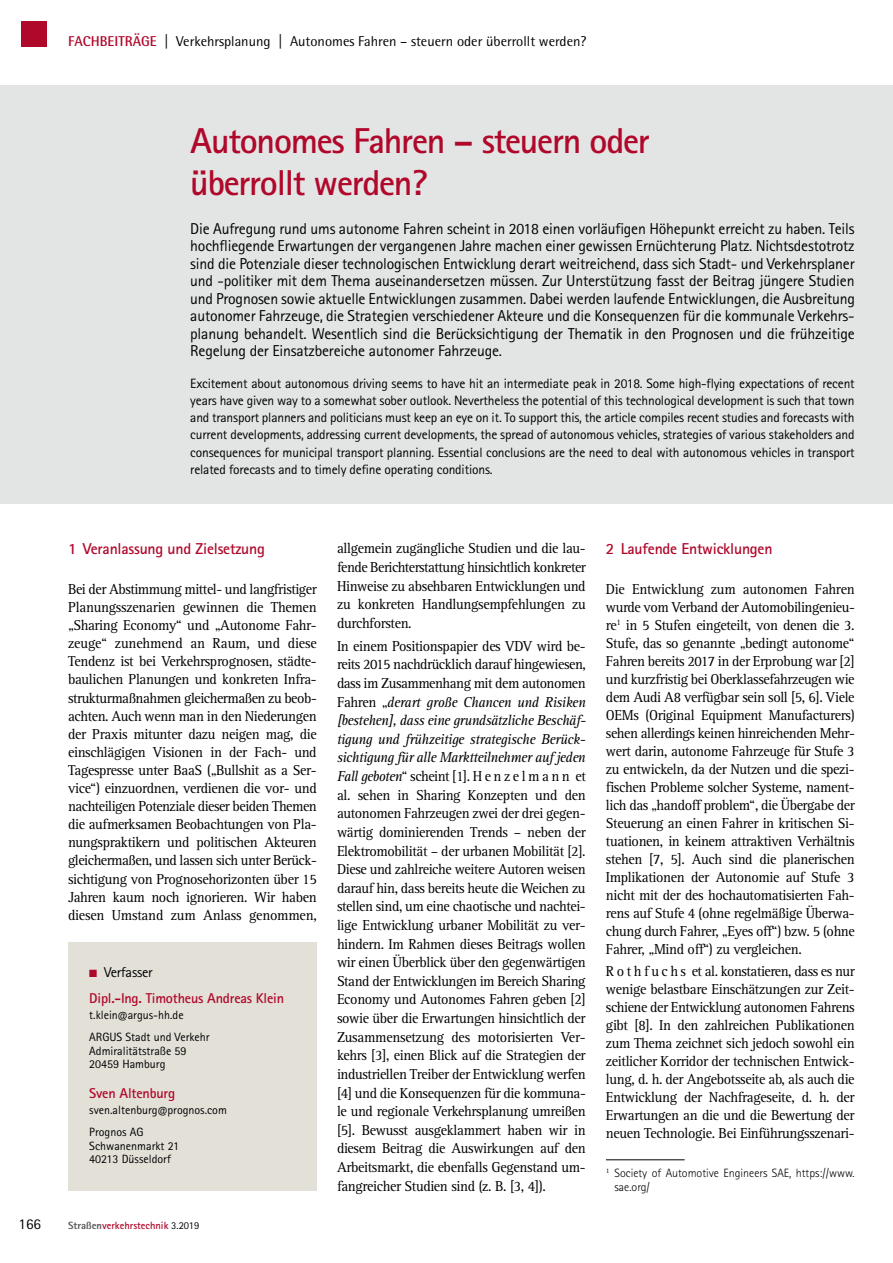
<style>
.page{position:relative;width:893px;height:1263px;background:#fff}
.page>*{position:absolute;margin:0;border:0;box-sizing:border-box;transform-origin:0 0}
.t1{font:700 36px/42px "Rotis Sans Serif W1 G";letter-spacing:-.035em;color:#b0082b}
.t2{font:15.75px/17.5px "Rotis Sans Serif W1 G";letter-spacing:-.015em;color:#000;text-align:justify}
.t3{font:700 15.75px "Rotis Sans Serif W1 G";letter-spacing:-.015em;color:#b0082b}
.t4{font:15px "Rotis Sans Serif W1 G";color:#000}
.t5{font:14.85px/18.6px "Rotis Serif W1 G";letter-spacing:-.025em;color:#000;text-align:justify;scale:.96 1}
.t6{font:14.25px "Rotis Semi Sans W1 G";color:#000}
.t7{font:700 14.25px/26.1px "Rotis Sans Serif W1 G";letter-spacing:-.015em;color:#b0082b}
.t8{font:13.5px/17.2px "Rotis Sans Serif W1 G";letter-spacing:-.015em;color:#000;text-align:justify}
.t9{font:12px/22px "Rotis Sans Serif W1 G";color:#000}
.t10{font:300 12px/13.5px "Rotis Sans Serif W1 G";color:#000}
.t11{font:700 10.5px "Rotis Sans Serif W1 G";color:#b0082b}
.s1{font-weight:700;color:#b0082b}
.s2{font-weight:400;color:#000}
.s3{font-weight:800;color:#58585a}
.s4{font-style:italic}
</style>
<div class="page">
<div style="left:21px;top:21px;width:26px;height:26px;background:#b0082b"></div>
<div style="left:0;top:85px;width:893px;height:419px;background:#e3e4e4"></div>
<div style="left:68px;top:942px;width:249px;height:249px;background:#e3e0d8"></div>
<hr style="left:606px;top:1159px;width:79px;height:1px;background:#000">
<p class="t6" style="left:68px;top:33px;width:520px"><span class="s1">FACHBEITRÄGE</span> | Verkehrsplanung | Autonomes Fahren – steuern oder überrollt werden?</p>
<p class="t4" style="left:19px;top:1215px;width:24px">166</p>
<h1 class="t1" style="left:190px;top:119px;width:461px">Autonomes Fahren – steuern oder überrollt werden?</h1>
<p class="t2" style="left:190px;top:220px;width:666px">Die Aufregung rund ums autonome Fahren scheint in 2018 einen vorläufigen Höhepunkt erreicht zu haben. Teils hochfliegende Erwartungen der vergangenen Jahre machen einer gewissen Ernüchterung Platz. Nichtsdestotrotz sind die Potenziale dieser technologischen Entwicklung derart weitreichend, dass sich Stadt- und Verkehrsplaner und -politiker mit dem Thema auseinandersetzen müssen. Zur Unterstützung fasst der Beitrag jüngere Studien und Prognosen sowie aktuelle Entwicklungen zusammen. Dabei werden laufende Entwicklungen, die Ausbreitung autonomer Fahrzeuge, die Strategien verschiedener Akteure und die Konsequenzen für die kommunale Verkehrs&shy;planung behandelt. Wesentlich sind die Berücksichtigung der Thematik in den Prognosen und die frühzeitige Regelung der Einsatzbereiche autonomer Fahrzeuge.</p>
<p class="t8" style="left:190px;top:374px;width:666px">Excitement about autonomous driving seems to have hit an intermediate peak in 2018. Some high-flying expectations of recent years have given way to a somewhat sober outlook. Nevertheless the potential of this technological development is such that town and transport planners and politicians must keep an eye on it. To support this, the article compiles recent studies and forecasts with current developments, addressing current developments, the spread of autonomous vehicles, strategies of various stakeholders and consequences for municipal transport planning. Essential conclusions are the need to deal with autonomous vehicles in transport related forecasts and to timely define operating conditions.</p>
<p class="t3" style="left:68px;top:539px;width:198px">1 Veranlassung und Zielsetzung</p>
<p class="t5" style="left:68px;top:580px;width:261px;line-height:18.1px">Bei der Abstimmung mittel- und langfristiger Planungsszenarien gewinnen die Themen „Sharing Economy“ und „Autonome Fahr&shy;zeuge“ zunehmend an Raum, und diese Tendenz ist bei Verkehrsprognosen, städte&shy;baulichen Planungen und konkreten Infra&shy;strukturmaßnahmen gleichermaßen zu beob&shy;achten. Auch wenn man in den Niederungen der Praxis mitunter dazu neigen mag, die einschlägigen Visionen in der Fach- und Tagespresse unter BaaS („Bullshit as a Ser&shy;vice“) einzuordnen, verdienen die vor- und nachteiligen Potenziale dieser beiden Themen die aufmerksamen Beobachtungen von Pla&shy;nungspraktikern und politischen Akteuren gleichermaßen, und lassen sich unter Berück&shy;sichtigung von Prognosehorizonten über 15<br>Jahren kaum noch ignorieren. Wir haben diesen Umstand zum Anlass genommen,</p>
<p class="t7" style="left:89px;top:959px;width:196px">■ <span class="s2">Verfasser<br></span>Dipl.-Ing. Timotheus Andreas Klein</p>
<p class="t9" style="left:89px;top:1004px;width:122px">t.klein@argus-hh.de<br>ARGUS Stadt und Verkehr</p>
<p class="t9" style="left:89px;top:1044px;width:99px;line-height:13.5px">Admiralitätstraße 59<br>20459 Hamburg</p>
<p class="t7" style="left:89px;top:1080px;width:87px">Sven Altenburg</p>
<p class="t9" style="left:89px;top:1099px;width:139px">sven.altenburg@prognos.com<br>Prognos AG</p>
<p class="t9" style="left:89px;top:1139px;width:91px;line-height:13.5px">Schwanenmarkt 21<br>40213 Düsseldorf</p>
<p class="t11" style="left:68px;top:1219px;width:133px"><span class="s3">Straßen</span>verkehrstechnik <span class="s2">3.2019</span></p>
<p class="t5" style="left:337px;top:539px;width:261px">allgemein zugängliche Studien und die lau&shy;fende Berichterstattung hinsichtlich konkreter Hinweise zu absehbaren Entwicklungen und zu konkreten Handlungsempfehlungen zu durchforsten.</p>
<p class="t5" style="left:337px;top:636px;width:261px">In einem Positionspapier des VDV wird be&shy;reits 2015 nachdrücklich darauf hingewiesen, dass im Zusammenhang mit dem autonomen Fahren „<span class="s4">derart große Chancen und Risiken [bestehen], dass eine grundsätzliche Beschäf&shy;tigung und frühzeitige strategische Berück&shy;sichtigung für alle Marktteilnehmer auf jeden Fall geboten</span>“ scheint [1]. H e n z e l m a n n et al. sehen in Sharing Konzepten und den autonomen Fahrzeugen zwei der drei gegen&shy;wärtig dominierenden Trends – neben der Elektromobilität – der urbanen Mobilität [2].<br>Diese und zahlreiche weitere Autoren weisen darauf hin, dass bereits heute die Weichen zu stellen sind, um eine chaotische und nachtei&shy;lige Entwicklung urbaner Mobilität zu ver&shy;hindern. Im Rahmen dieses Beitrags wollen wir einen Überblick über den gegenwärtigen Stand der Entwicklungen im Bereich Sharing Economy und Autonomes Fahren geben [2] sowie über die Erwartungen hinsichtlich der Zusammensetzung des motorisierten Ver&shy;kehrs [3], einen Blick auf die Strategien der industriellen Treiber der Entwicklung werfen [4] und die Konsequenzen für die kommuna&shy;le und regionale Verkehrsplanung umreißen [5]. Bewusst ausgeklammert haben wir in diesem Beitrag die Auswirkungen auf den Arbeitsmarkt, die ebenfalls Gegenstand um&shy;fangreicher Studien sind (z. B. [3, 4]).</p>
<p class="t3" style="left:606px;top:539px;width:168px">2 Laufende Entwicklungen</p>
<p class="t5" style="left:606px;top:580px;width:261px;line-height:18px">Die Entwicklung zum autonomen Fahren wurde vom Verband der Automobilingenieu&shy;re<sup>1</sup> in 5 Stufen eingeteilt, von denen die 3.<br>Stufe, das so genannte „bedingt autonome“ Fahren bereits 2017 in der Erprobung war [2] und kurzfristig bei Oberklassefahrzeugen wie dem Audi A8 verfügbar sein soll [5, 6]. Viele OEMs (Original Equipment Manufacturers) sehen allerdings keinen hinreichenden Mehr&shy;wert darin, autonome Fahrzeuge für Stufe 3 zu entwickeln, da der Nutzen und die spezi&shy;fischen Probleme solcher Systeme, nament&shy;lich das „handoff problem“, die Übergabe der Steuerung an einen Fahrer in kritischen Si&shy;tuationen, in keinem attraktiven Verhältnis stehen [7, 5]. Auch sind die planerischen Implikationen der Autonomie auf Stufe 3 nicht mit der des hochautomatisierten Fah&shy;rens auf Stufe 4 (ohne regelmäßige Überwa&shy;chung durch Fahrer, „Eyes off“) bzw. 5 (ohne Fahrer, „Mind off“) zu vergleichen.</p>
<p class="t5" style="left:606px;top:962px;width:261px;line-height:18px">R o t h f u c h s et al. konstatieren, dass es nur wenige belastbare Einschätzungen zur Zeit&shy;schiene der Entwicklung autonomen Fahrens gibt [8]. In den zahlreichen Publikationen zum Thema zeichnet sich jedoch sowohl ein zeitlicher Korridor der technischen Entwick&shy;lung, d. h. der Angebotsseite ab, als auch die Entwicklung der Nachfrageseite, d. h. der Erwartungen an die und die Bewertung der neuen Technologie. Bei Einführungsszenari-</p>
<p class="t10" style="left:614px;top:1166px;width:242px;text-indent:-9px"><sup>1</sup> Society of Automotive Engineers SAE, https://www. sae.org/</p>
</div>
